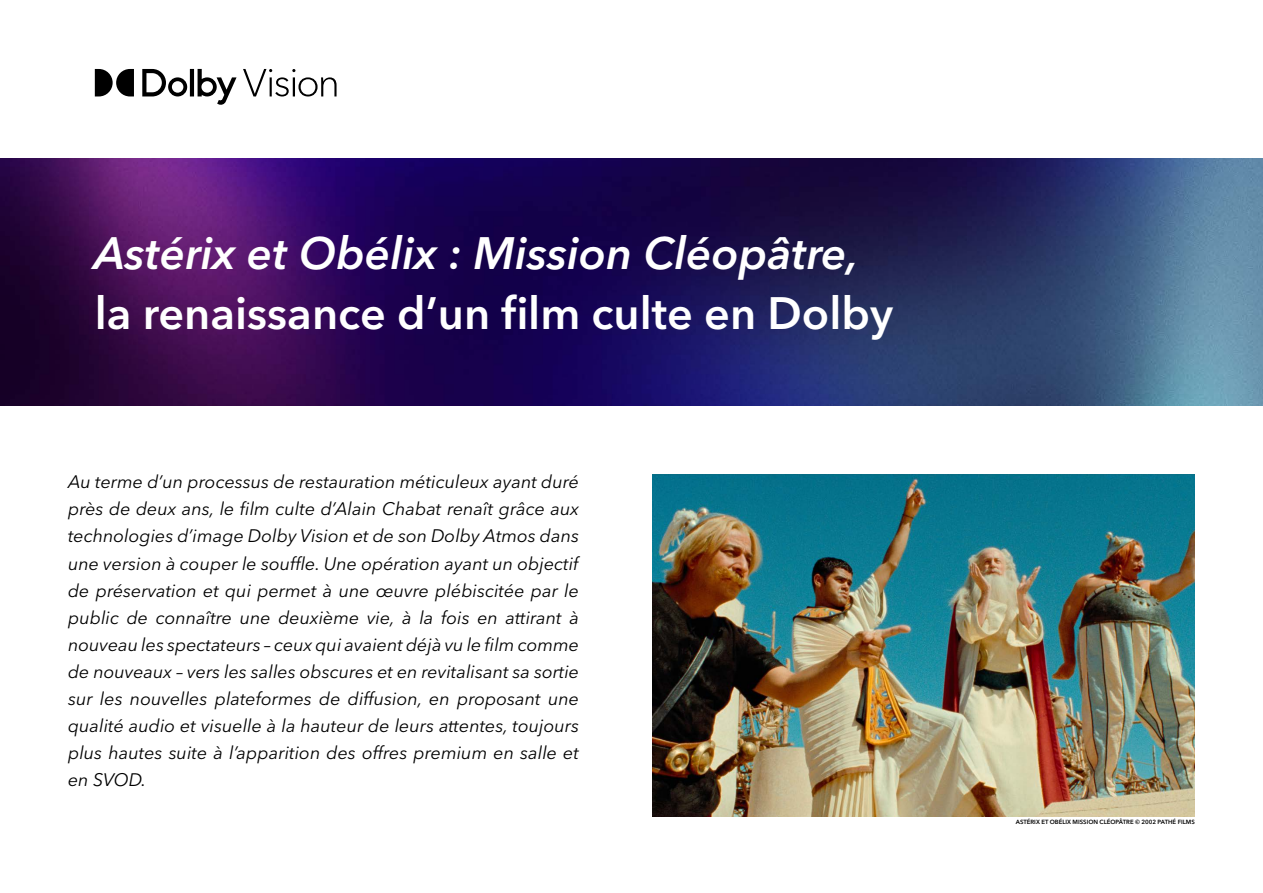
<style>
.page{position:relative;width:1263px;height:893px;background:#fff}
.page>*{position:absolute;margin:0;border:0;box-sizing:border-box;transform-origin:0 0}
.t1{font:italic 600 45px "Avenir Next LT Pro";color:#fff}
.t2{font:600 45px "Avenir Next LT Pro";color:#fff}
.t3{font:italic 18px/27px "Avenir Next LT Pro";color:#000;text-align:justify}
.t4{font:600 6px "Avenir Next LT Pro";color:#000}
</style>
<div class="page">
<img style="left:0;top:159px;width:1263px;height:246px">
<svg style="left:95px;top:69px;width:242px;height:36px"></svg>
<img style="left:653px;top:475px;width:542px;height:341px">
<h1 class="t1" style="left:95px;top:226px;width:765px">Astérix et Obélix : Mission Cléopâtre,</h1>
<h1 class="t2" style="left:95px;top:286px;width:800px">la renaissance d’un film culte en Dolby</h1>
<p class="t3" style="left:68px;top:469px;width:513px">Au terme d’un processus de restauration méticuleux ayant duré près de deux ans, le film culte d’Alain Chabat renaît grâce aux technologies d’image Dolby Vision et de son Dolby Atmos dans une version à couper le souffle. Une opération ayant un objectif de préservation et qui permet à une œuvre plébiscitée par le public de connaître une deuxième vie, à la fois en attirant à nouveau les spectateurs – ceux qui avaient déjà vu le film comme de nouveaux – vers les salles obscures et en revitalisant sa sortie sur les nouvelles plateformes de diffusion, en proposant une qualité audio et visuelle à la hauteur de leurs attentes, toujours plus hautes suite à l’apparition des offres premium en salle et en SVOD.</p>
<p class="t4" style="left:1016px;top:818px;width:181px">ASTÉRIX ET OBÉLIX MISSION CLÉOPÂTRE © 2002 PATHÉ FILMS</p>
</div>
